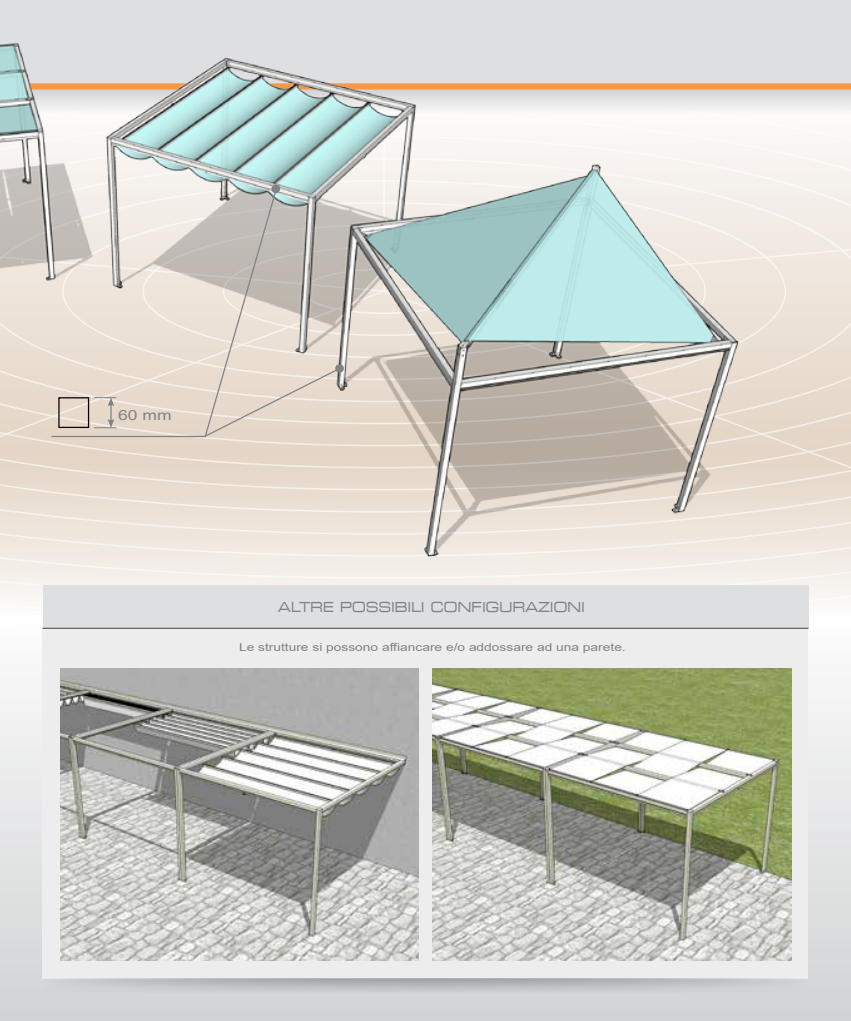
<style>
.page{position:relative;width:851px;height:1021px;background:#fff}
.page>*{position:absolute;margin:0;border:0;box-sizing:border-box;transform-origin:0 0}
.t1{font:14px "Eurostile Extended";letter-spacing:-.025em;color:#808285;scale:.94 1}
.t2{font:14px "Arial";color:#808285;scale:1.25 1}
.t3{font:11px "Arial";color:#808285;scale:1.25 1}
</style>
<div class="page">
<svg style="left:0;top:645px;width:850px;height:375px"></svg>
<svg style="left:771px;top:180px;width:79px;height:109px;background:#f2ebe4"></svg>
<svg style="left:771px;top:289px;width:79px;height:289px;background:#ebe0d4"></svg>
<svg style="left:771px;top:89px;width:79px;height:22px"></svg>
<div style="left:0;top:0;width:850px;height:86px;background:#dedfe0"></div>
<div style="left:0;top:83px;width:850px;height:6px;background:#f89744"></div>
<img style="left:0;top:43px;width:771px;height:551px">
<div style="left:43px;top:628px;width:765px;height:350px;background:#ededee"></div>
<svg style="left:271px;top:184px;width:9px;height:9px"></svg>
<div style="left:335px;top:364px;width:9px;height:9px;background:#808285;border-radius:50%"></div>
<svg style="left:50px;top:187px;width:291px;height:251px;background:#dcd4cb"></svg>
<div style="left:43px;top:585px;width:765px;height:42px;background:#dedfe0"></div>
<hr style="left:43px;top:627px;width:765px;height:2px;background:#636466">
<img style="left:43px;top:978px;width:765px;height:14px">
<img style="left:60px;top:668px;width:359px;height:292px">
<img style="left:433px;top:668px;width:358px;height:292px">
<p class="t2" style="left:118px;top:405px;width:44px">60 mm</p>
<p class="t1" style="left:278px;top:598px;width:328px">ALTRE POSSIBILI CONFIGURAZIONI</p>
<p class="t3" style="left:239px;top:640px;width:311px">Le strutture si possono affiancare e/o addossare ad una parete.</p>
</div>
